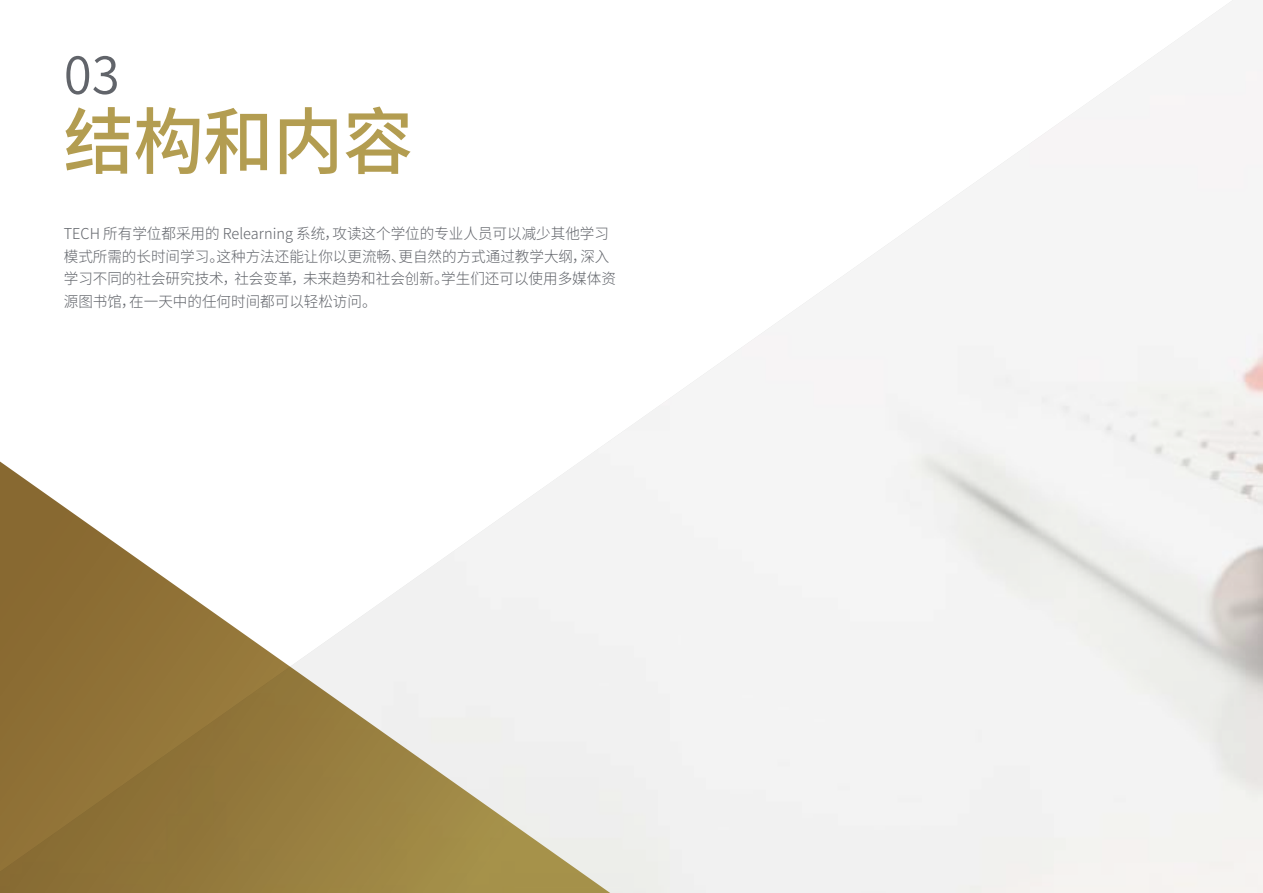
<style>
.page{position:relative;width:1263px;height:893px;background:#fff}
.page>*{position:absolute;margin:0;border:0;box-sizing:border-box;transform-origin:0 0}
.t1{font:500 72px "Source Han Sans CN";color:#b39d51}
.t2{font:52.5px "Source Han Sans CN";color:#61646a}
.t3{font:300 15px/22.5px "Source Han Sans CN";color:#61646a}
</style>
<div class="page">
<svg style="left:0;top:446px;width:640px;height:447px"></svg>
<h2 class="t2" style="left:64px;top:45px;width:57px">03</h2>
<h1 class="t1" style="left:64px;top:101px;width:351px">结构和内容</h1>
<p class="t3" style="left:64px;top:223px;width:554px">TECH 所有学位都采用的 Relearning 系统，攻读这个学位的专业人员可以减少其他学习模式所需的长时间学习。这种方法还能让你以更流畅、更自然的方式通过教学大纲，深入学习不同的社会研究技术，社会变革，未来趋势和社会创新。学生们还可以使用多媒体资源图书馆，在一天中的任何时间都可以轻松访问。</p>
</div>
